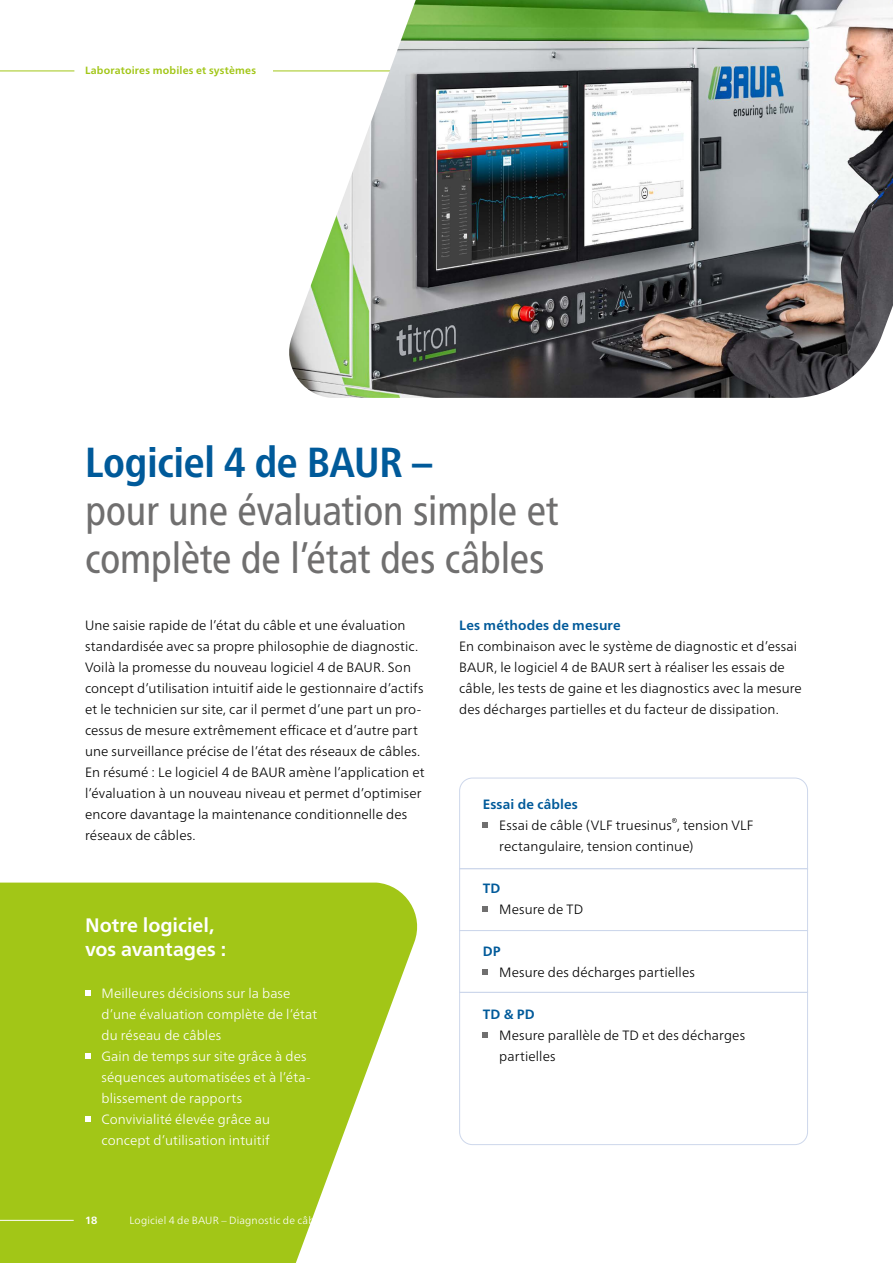
<style>
.page{position:relative;width:893px;height:1263px;background:#fff}
.page>*{position:absolute;margin:0;border:0;box-sizing:border-box;transform-origin:0 0}
.t1{font:condensed 42px/48px "Frutiger Neue LTW1 G";letter-spacing:-.01em;color:#706f6f}
.t2{font:700 condensed 42px "Frutiger Neue LTW1 G";letter-spacing:-.01em;color:#005a9a}
.t3{font:700 19.5px/24px "Frutiger Neue LTW1 G";color:#fff}
.t4{font:300 13.5px/21px "Frutiger Neue LTW1 G";letter-spacing:.01em;color:#000}
.t5{font:300 13.5px/21px "Frutiger Neue LTW1 G";letter-spacing:.01em;color:#fff}
.t6{font:700 13.5px "Frutiger Neue LTW1 G";letter-spacing:.01em;color:#005a9a}
.t7{font:300 10.5px "Frutiger Neue LTW1 G";letter-spacing:.02em;color:#fff}
.t8{font:700 10.5px "Frutiger Neue LTW1 G";letter-spacing:.02em;color:#a2c617}
.t9{font:700 10.5px "Frutiger Neue LTW1 G";color:#fff}
</style>
<div class="page">
<svg style="left:0;top:882px;width:418px;height:381px;background:#aecd35"></svg>
<hr style="left:0;top:71px;width:74px;height:1px;background:#a2c617">
<hr style="left:0;top:1220px;width:74px;height:1px;background:#fff">
<svg style="left:85px;top:991px;width:5px;height:5px"></svg>
<svg style="left:85px;top:1054px;width:5px;height:5px"></svg>
<svg style="left:85px;top:1117px;width:5px;height:5px"></svg>
<svg style="left:459px;top:993px;width:349px;height:152px"></svg>
<div style="left:459px;top:868px;width:349px;height:63px;border:1px solid #cdd7eb"></div>
<div style="left:459px;top:930px;width:349px;height:63px;border:1px solid #cdd7eb"></div>
<svg style="left:459px;top:777px;width:349px;height:92px"></svg>
<svg style="left:483px;top:906px;width:5px;height:6px"></svg>
<svg style="left:483px;top:969px;width:5px;height:6px"></svg>
<svg style="left:483px;top:1032px;width:5px;height:6px"></svg>
<img style="left:289px;top:0;width:604px;height:398px">
<p class="t8" style="left:85px;top:63px;width:173px">Laboratoires mobiles et systèmes</p>
<h1 class="t2" style="left:85px;top:431px;width:349px">Logiciel 4 de BAUR –</h1>
<h1 class="t1" style="left:85px;top:483px;width:475px">pour une évaluation simple et complète de l’état des câbles</h1>
<p class="t4" style="left:85px;top:614px;width:341px">Une saisie rapide de l’état du câble et une évaluation standardisée avec sa propre philosophie de diagnostic.<br>Voilà la promesse du nouveau logiciel 4 de BAUR. Son concept d’utilisation intuitif aide le gestionnaire d’actifs et le technicien sur site, car il permet d’une part un pro&shy;cessus de mesure extrêmement efficace et d’autre part une surveillance précise de l’état des réseaux de câbles.<br>En résumé : Le logiciel 4 de BAUR amène l’application et l’évaluation à un nouveau niveau et permet d’optimiser encore davantage la maintenance conditionnelle des réseaux de câbles.</p>
<h2 class="t3" style="left:85px;top:912px;width:143px">Notre logiciel, vos avantages :</h2>
<p class="t5" style="left:102px;top:982px;width:217px">Meilleures décisions sur la base d’une évaluation complète de l’état du réseau de câbles<br>Gain de temps sur site grâce à des séquences automatisées et à l’éta&shy;blissement de rapports<br>Convivialité élevée grâce au concept d’utilisation intuitif</p>
<p class="t9" style="left:85px;top:1213px;width:14px">18</p>
<p class="t7" style="left:129px;top:1213px;width:196px">Logiciel 4 de BAUR – Diagnostic de câble</p>
<p class="t6" style="left:459px;top:616px;width:163px">Les méthodes de mesure</p>
<p class="t4" style="left:459px;top:635px;width:344px">En combinaison avec le système de diagnostic et d’essai BAUR, le logiciel 4 de BAUR sert à réaliser les essais de câble, les tests de gaine et les diagnostics avec la mesure des décharges partielles et du facteur de dissipation.</p>
<p class="t6" style="left:483px;top:794px;width:97px">Essai de câbles</p>
<p class="t4" style="left:499px;top:814px;width:256px">Essai de câble (VLF truesinus , tension VLF rectangulaire, tension continue)</p>
<p class="t6" style="left:483px;top:878px;width:19px">TD</p>
<p class="t4" style="left:499px;top:898px;width:86px">Mesure de TD</p>
<p class="t6" style="left:483px;top:941px;width:19px">DP</p>
<p class="t4" style="left:499px;top:961px;width:197px">Mesure des décharges partielles</p>
<p class="t6" style="left:483px;top:1004px;width:54px">TD &amp; PD</p>
<p class="t4" style="left:499px;top:1024px;width:247px">Mesure parallèle de TD et des décharges partielles</p>
</div>
